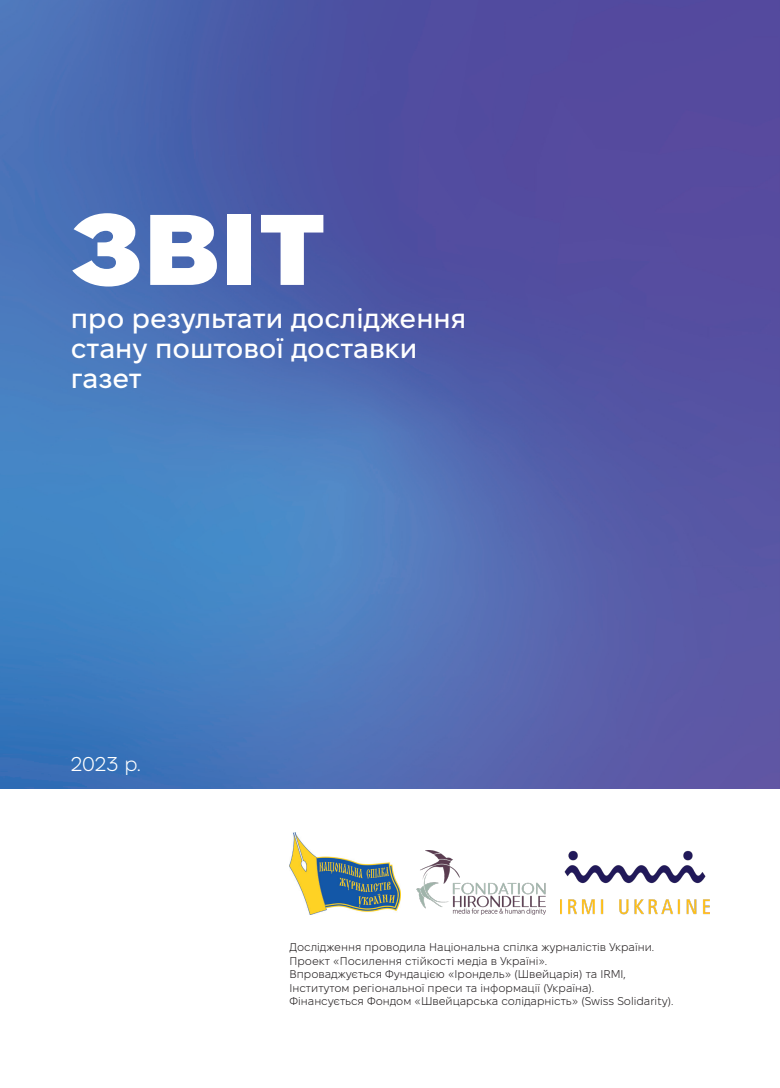
<style>
.page{position:relative;width:780px;height:1088px;background:#fff}
.page>*{position:absolute;margin:0;border:0;box-sizing:border-box;transform-origin:0 0}
.t1{font:900 100px "Mac Paw Fixel Display";color:#fff;scale:1.12 1}
.t2{font:500 27.5px/30px "Mac Paw Fixel Display";color:#fff}
.t3{font:300 20px "Mac Paw Fixel Display";color:#fff}
.t4{font:300 11.25px "Mac Paw Fixel Display";color:#231f20}
</style>
<div class="page">
<img style="left:0;top:0;width:780px;height:788px">
<img style="left:416px;top:850px;width:129px;height:64px">
<img style="left:561px;top:850px;width:148px;height:64px">
<img style="left:289px;top:833px;width:111px;height:81px">
<p class="t1" style="left:71px;top:191px;width:229px">ЗВІТ</p>
<p class="t2" style="left:71px;top:303px;width:397px">про результати дослідження стану поштової доставки газет</p>
<p class="t3" style="left:71px;top:752px;width:72px">2023 р.</p>
<p class="t4" style="left:289px;top:941px;width:366px">Дослідження проводила Національна спілка журналістів України.</p>
<p class="t4" style="left:289px;top:954px;width:259px">Проект «Посилення стійкості медіа в Україні».</p>
<p class="t4" style="left:289px;top:968px;width:337px">Впроваджується Фундацією «Ірондель» (Швейцарія) та IRMI,</p>
<p class="t4" style="left:289px;top:981px;width:306px">Інститутом регіональної преси та інформації (Україна).</p>
<p class="t4" style="left:289px;top:995px;width:385px">Фінансується Фондом «Швейцарська солідарність» (Swiss Solidarity).</p>
</div>
